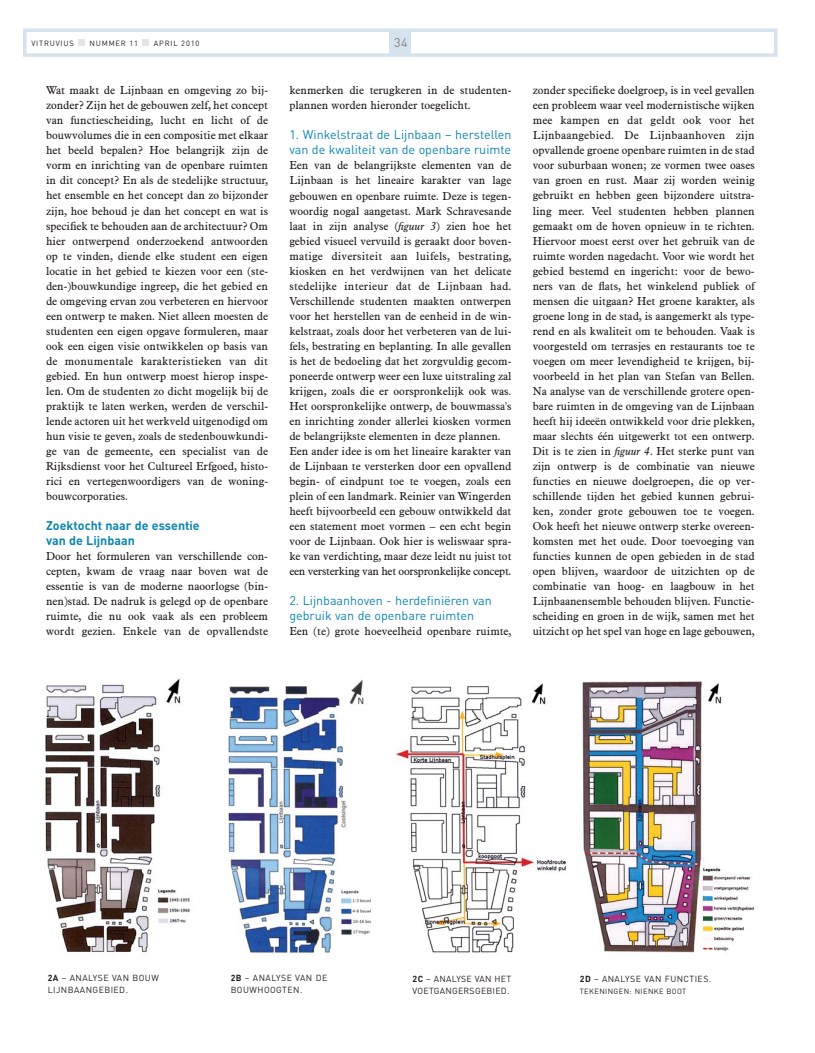
<style>
.page{position:relative;width:815px;height:1053px;background:#fff}
.page>*{position:absolute;margin:0;border:0;box-sizing:border-box;transform-origin:0 0}
.t1{font:12.5px/15px "DIN";color:#0e86af}
.t2{font:700 12.5px/15px "DIN";color:#0e86af}
.t3{font:12.5px "DIN";color:#808285}
.t4{font:11.25px/15px "Aldine 721 BT";color:#231f20;text-align:justify}
.t5{font:8.75px/12.5px "DIN";letter-spacing:.05em;color:#231f20}
.t6{font:8.75px/12.5px "DIN";letter-spacing:.03em;color:#231f20}
.t7{font:7.5px "DIN";letter-spacing:.105em;color:#231f20}
.t8{font:7.5px "DIN";letter-spacing:.05em;color:#231f20}
.s1{font-style:italic}
.s2{font-weight:700}
</style>
<div class="page">
<div style="left:390px;top:32px;width:21px;height:21px;background:#d5e3ef"></div>
<div style="left:23px;top:28px;width:754px;height:29px;border:4px solid #d5e3ef"></div>
<div style="left:143px;top:39px;width:6px;height:7px;background:#e4e5e6"></div>
<div style="left:79px;top:39px;width:6px;height:7px;background:#e4e5e6"></div>
<img style="left:228px;top:680px;width:143px;height:275px">
<img style="left:396px;top:683px;width:170px;height:270px">
<img style="left:582px;top:681px;width:173px;height:272px">
<img style="left:44px;top:678px;width:146px;height:274px">
<p class="t7" style="left:31px;top:40px;width:44px">VITRUVIUS</p>
<p class="t7" style="left:90px;top:40px;width:50px">NUMMER 11</p>
<p class="t7" style="left:154px;top:40px;width:47px">APRIL 2010</p>
<p class="t3" style="left:394px;top:38px;width:15px">34</p>
<p class="t4" style="left:46px;top:84px;width:224px">Wat maakt de Lijnbaan en omgeving zo bij&shy;zonder? Zijn het de gebouwen zelf, het concept van functiescheiding, lucht en licht of de bouwvolumes die in een compositie met elkaar het beeld bepalen? Hoe belangrijk zijn de vorm en inrichting van de openbare ruimten in dit concept? En als de stedelijke structuur, het ensemble en het concept dan zo bijzonder zijn, hoe behoud je dan het concept en wat is specifiek te behouden aan de architectuur? Om hier ontwerpend onderzoekend antwoorden op te vinden, diende elke student een eigen locatie in het gebied te kiezen voor een (ste&shy;den-)bouwkundige ingreep, die het gebied en de omgeving ervan zou verbeteren en hiervoor een ontwerp te maken. Niet alleen moesten de studenten een eigen opgave formuleren, maar ook een eigen visie ontwikkelen op basis van de monumentale karakteristieken van dit gebied. En hun ontwerp moest hierop inspe&shy;len. Om de studenten zo dicht mogelijk bij de praktijk te laten werken, werden de verschil&shy;lende actoren uit het werkveld uitgenodigd om hun visie te geven, zoals de stedenbouwkundi&shy;ge van de gemeente, een specialist van de Rijksdienst voor het Cultureel Erfgoed, histo&shy;rici en vertegenwoordigers van de woning&shy;bouwcorporaties.</p>
<p class="t2" style="left:46px;top:519px;width:155px">Zoektocht naar de essentie van de Lijnbaan</p>
<p class="t4" style="left:46px;top:549px;width:224px">Door het formuleren van verschillende con&shy;cepten, kwam de vraag naar boven wat de essentie is van de moderne naoorlogse (bin&shy;nen)stad. De nadruk is gelegd op de openbare ruimte, die nu ook vaak als een probleem wordt gezien. Enkele van de opvallendste</p>
<p class="t4" style="left:289px;top:84px;width:224px">kenmerken die terugkeren in de studenten&shy;plannen worden hieronder toegelicht.</p>
<p class="t1" style="left:289px;top:129px;width:224px">1. Winkelstraat de Lijnbaan – herstellen van de kwaliteit van de openbare ruimte</p>
<p class="t4" style="left:289px;top:159px;width:224px;text-align:left">Een van de belangrijkste elementen van de Lijnbaan is het lineaire karakter van lage gebouwen en openbare ruimte. Deze is tegen&shy;woordig nogal aangetast. Mark Schravesande laat in zijn analyse (<span class="s1">figuur 3</span>) zien hoe het gebied visueel vervuild is geraakt door boven&shy;matige diversiteit aan luifels, bestrating, kiosken en het verdwijnen van het delicate stedelijke interieur dat de Lijnbaan had.<br>Verschillende studenten maakten ontwerpen voor het herstellen van de eenheid in de win&shy;kelstraat, zoals door het verbeteren van de lui&shy;fels, bestrating en beplanting. In alle gevallen is het de bedoeling dat het zorgvuldig gecom&shy;poneerde ontwerp weer een luxe uitstraling zal krijgen, zoals die er oorspronkelijk ook was.<br>Het oorspronkelijke ontwerp, de bouwmassa's en inrichting zonder allerlei kiosken vormen de belangrijkste elementen in deze plannen.<br>Een ander idee is om het lineaire karakter van de Lijnbaan te versterken door een opvallend begin- of eindpunt toe te voegen, zoals een plein of een landmark. Reinier van Wingerden heeft bijvoorbeeld een gebouw ontwikkeld dat een statement moet vormen – een echt begin voor de Lijnbaan. Ook hier is weliswaar spra&shy;ke van verdichting, maar deze leidt nu juist tot een versterking van het oorspronkelijke concept.</p>
<p class="t1" style="left:289px;top:594px;width:204px">2. Lijnbaanhoven - herdefiniëren van gebruik van de openbare ruimten</p>
<p class="t4" style="left:289px;top:624px;width:224px">Een (te) grote hoeveelheid openbare ruimte,</p>
<p class="t4" style="left:533px;top:84px;width:224px">zonder specifieke doelgroep, is in veel gevallen een probleem waar veel modernistische wijken mee kampen en dat geldt ook voor het Lijnbaangebied. De Lijnbaanhoven zijn opvallende groene openbare ruimten in de stad voor suburbaan wonen; ze vormen twee oases van groen en rust. Maar zij worden weinig gebruikt en hebben geen bijzondere uitstra&shy;ling meer. Veel studenten hebben plannen gemaakt om de hoven opnieuw in te richten.<br>Hiervoor moest eerst over het gebruik van de ruimte worden nagedacht. Voor wie wordt het gebied bestemd en ingericht: voor de bewo&shy;ners van de flats, het winkelend publiek of mensen die uitgaan? Het groene karakter, als groene long in de stad, is aangemerkt als type&shy;rend en als kwaliteit om te behouden. Vaak is voorgesteld om terrasjes en restaurants toe te voegen om meer levendigheid te krijgen, bij&shy;voorbeeld in het plan van Stefan van Bellen.<br>Na analyse van de verschillende grotere open&shy;bare ruimten in de omgeving van de Lijnbaan heeft hij ideeën ontwikkeld voor drie plekken, maar slechts één uitgewerkt tot een ontwerp.<br>Dit is te zien in <span class="s1">figuur 4</span>. Het sterke punt van zijn ontwerp is de combinatie van nieuwe functies en nieuwe doelgroepen, die op ver&shy;schillende tijden het gebied kunnen gebrui&shy;ken, zonder grote gebouwen toe te voegen.<br>Ook heeft het nieuwe ontwerp sterke overeen&shy;komsten met het oude. Door toevoeging van functies kunnen de open gebieden in de stad open blijven, waardoor de uitzichten op de combinatie van hoog- en laagbouw in het Lijnbaanensemble behouden blijven. Functie&shy;scheiding en groen in de wijk, samen met het uitzicht op het spel van hoge en lage gebouwen,</p>
<p class="t5" style="left:48px;top:972px;width:113px"><span class="s2">2A</span> – ANALYSE VAN BOUW<br>LIJNBAAN GEBIED.</p>
<p class="t5" style="left:231px;top:972px;width:98px"><span class="s2">2B</span> – ANALYSE VAN DE<br>BOUWHOOGTEN.</p>
<p class="t6" style="left:413px;top:973px;width:100px"><span class="s2">2C</span> – ANALYSE VAN HET<br>VOETGANGERS GEBIED.</p>
<p class="t5" style="left:580px;top:973px;width:133px"><span class="s2">2D</span> – ANALYSE VAN FUNCTIES.</p>
<p class="t8" style="left:580px;top:988px;width:108px">TEKENINGEN: NIENKE BOOT</p>
</div>
